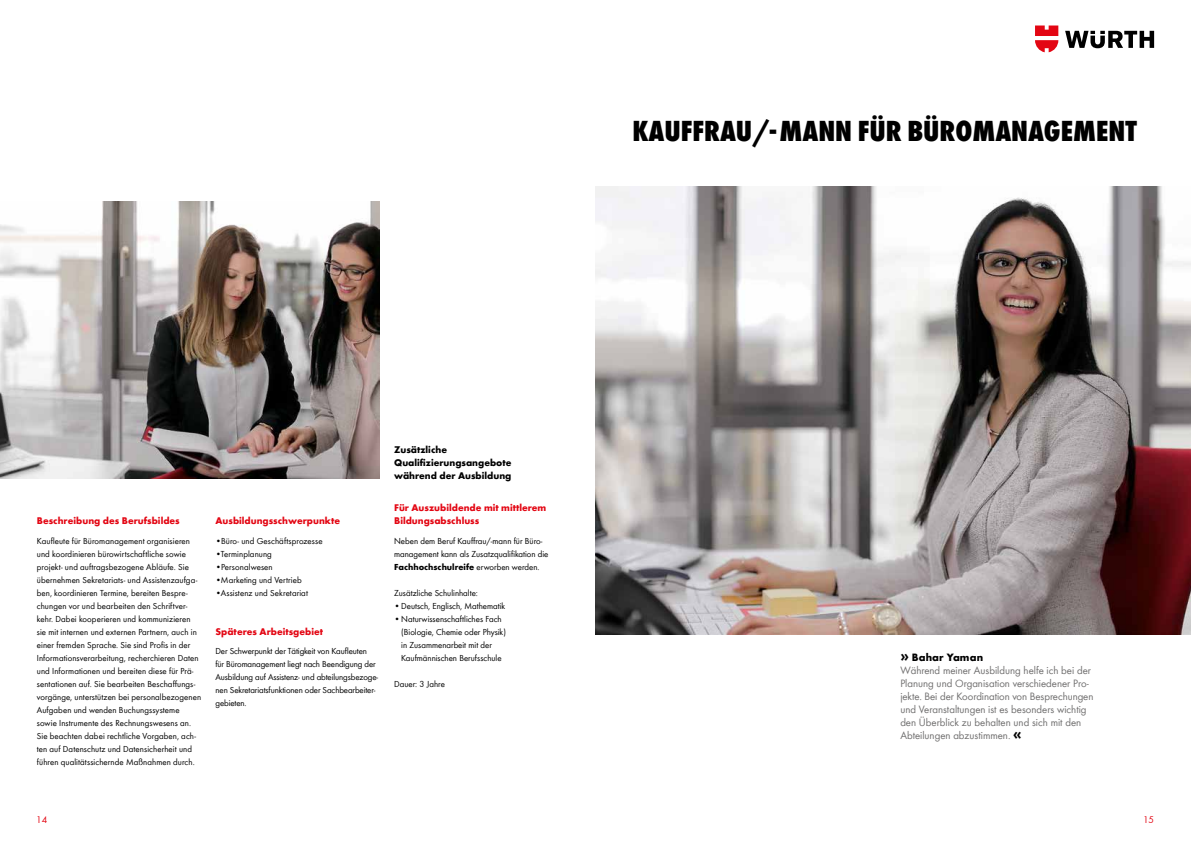
<style>
.page{position:relative;width:1191px;height:842px;background:#fff}
.page>*{position:absolute;margin:0;border:0;box-sizing:border-box;transform-origin:0 0}
.t1{font:800 condensed 30px "Wuerth";color:#000}
.t2{font:11px/13px "Wuerth";color:#706f6f}
.t3{font:700 10px/13px "Wuerth";color:#e30613}
.t4{font:700 10px/13px "Wuerth";color:#000}
.t5{font:10px "Wuerth";color:#e30613}
.t6{font:9px/13px "Wuerth";letter-spacing:.005em;color:#000}
.s1{font-weight:700}
.s2{font-weight:700;font-size:16px;color:#000}
.s3{font-weight:700;color:#000}
</style>
<div class="page">
<svg style="left:1065px;top:31px;width:89px;height:17px"></svg>
<svg style="left:1035px;top:26px;width:23px;height:26px"></svg>
<img style="left:0;top:201px;width:380px;height:278px">
<img style="left:595px;top:186px;width:596px;height:448px">
<h1 class="t1" style="left:632px;top:110px;width:506px">KAUFFRAU/-MANN FÜR BÜROMANAGEMENT</h1>
<p class="t3" style="left:37px;top:514px;width:144px">Beschreibung des Berufsbildes</p>
<p class="t6" style="left:37px;top:534px;width:166px">Kaufleute für Büromanagement organisieren und koordinieren bürowirtschaftliche sowie projekt- und auftragsbezogene Abläufe. Sie übernehmen Sekretariats- und Assistenzaufga&shy;ben, koordinieren Termine, bereiten Bespre&shy;chungen vor und bearbeiten den Schriftver&shy;kehr. Dabei kooperieren und kommunizieren sie mit internen und externen Partnern, auch in einer fremden Sprache. Sie sind Profis in der Informationsverarbeitung, recherchieren Daten und Informationen und bereiten diese für Prä&shy;sentationen auf. Sie bearbeiten Beschaffungs&shy;vorgänge, unterstützen bei personalbezogenen Aufgaben und wenden Buchungssysteme sowie Instrumente des Rechnungswesens an.<br>Sie beachten dabei rechtliche Vorgaben, ach&shy;ten auf Datenschutz und Datensicherheit und führen qualitätssichernde Maßnahmen durch.</p>
<p class="t3" style="left:215px;top:514px;width:126px">Ausbildungsschwerpunkte</p>
<p class="t6" style="left:215px;top:534px;width:109px">•Büro- und Geschäftsprozesse</p>
<p class="t6" style="left:215px;top:547px;width:58px">•Terminplanung</p>
<p class="t6" style="left:215px;top:560px;width:59px">•Personalwesen</p>
<p class="t6" style="left:215px;top:573px;width:88px">•Marketing und Vertrieb</p>
<p class="t6" style="left:215px;top:586px;width:94px">•Assistenz und Sekretariat</p>
<p class="t3" style="left:215px;top:624px;width:109px">Späteres Arbeitsgebiet</p>
<p class="t6" style="left:215px;top:644px;width:164px">Der Schwerpunkt der Tätigkeit von Kaufleuten<br>für Büromanagement liegt nach Beendigung der Ausbildung auf Assistenz- und abteilungsbezoge&shy;nen Sekretariatsfunktionen oder Sachbearbeiter&shy;gebieten.</p>
<p class="t4" style="left:394px;top:442px;width:119px">Zusätzliche<br>Qualifizierungsangebote während der Ausbildung</p>
<p class="t3" style="left:394px;top:501px;width:154px">Für Auszubildende mit mittlerem<br>Bildungsabschluss</p>
<p class="t6" style="left:394px;top:534px;width:156px">Neben dem Beruf Kauffrau/-mann für Büro&shy;management kann als Zusatzqualifikation die<br><span class="s1">Fachhochschulreife</span> erworben werden.</p>
<p class="t6" style="left:394px;top:586px;width:85px">Zusätzliche Schulinhalte:</p>
<p class="t6" style="left:394px;top:599px;width:113px">•Deutsch, Englisch, Mathematik</p>
<p class="t6" style="left:401px;top:612px;width:106px;text-indent:-7px">•Naturwissenschaftliches Fach (Biologie, Chemie oder Physik) in Zusammenarbeit mit der<br>Kaufmännischen Berufsschule</p>
<p class="t6" style="left:394px;top:677px;width:52px">Dauer: 3 Jahre</p>
<p class="t2" style="left:900px;top:650px;width:195px"><span class="s2">»</span> <span class="s3">Bahar Yaman<br></span>Während meiner Ausbildung helfe ich bei der Planung und Organisation verschiedener Pro&shy;jekte. Bei der Koordination von Besprechungen und Veranstaltungen ist es besonders wichtig den Überblick zu behalten und sich mit den Abteilungen abzustimmen. <span class="s2">«</span></p>
<p class="t5" style="left:36px;top:813px;width:13px">14</p>
<p class="t5" style="left:1143px;top:813px;width:13px">15</p>
</div>
